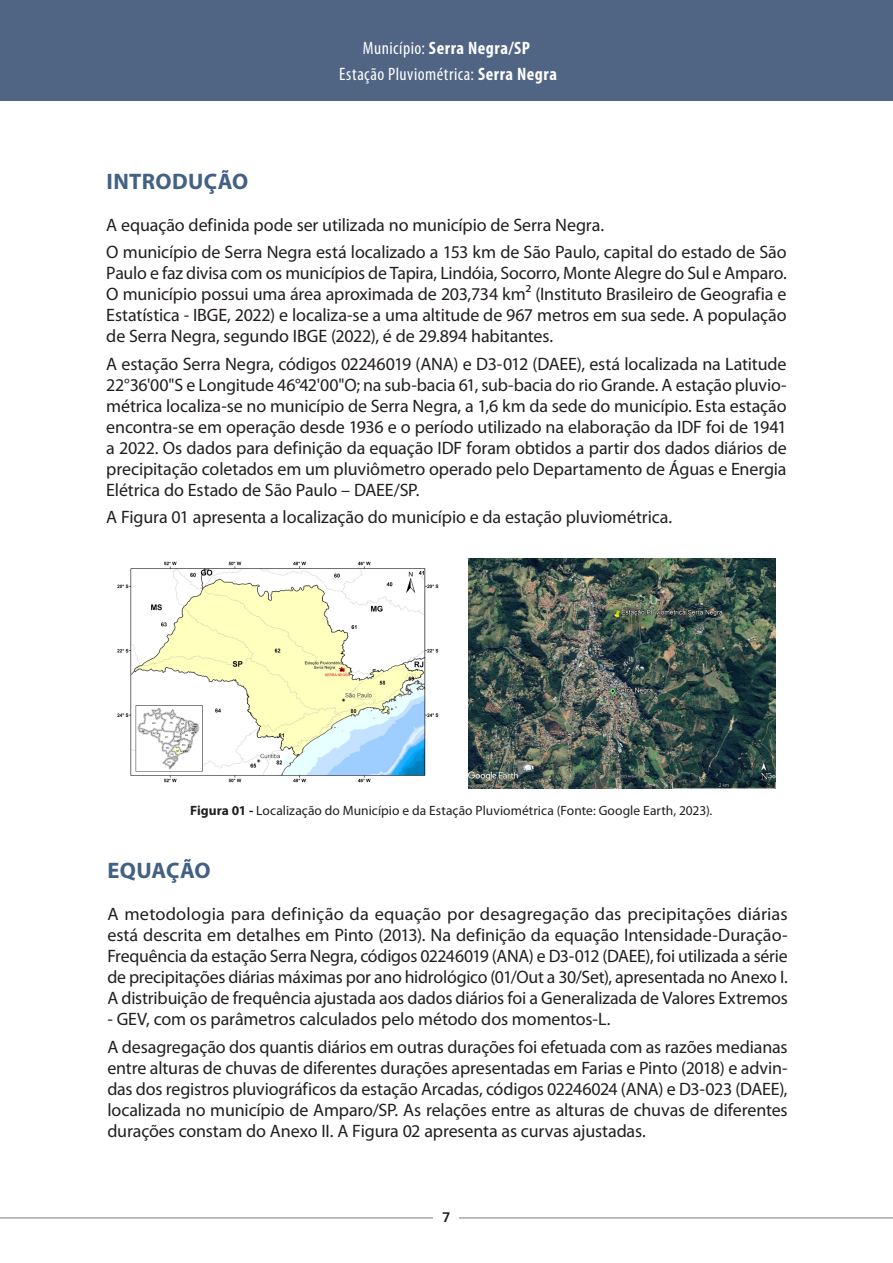
<style>
.page{position:relative;width:893px;height:1263px;background:#fff}
.page>*{position:absolute;margin:0;border:0;box-sizing:border-box;transform-origin:0 0}
.t1{font:700 22.5px "Myriad Pro";letter-spacing:.015em;color:#426183}
.CORPO_TEXTO{font:18px/21px "Myriad Pro";letter-spacing:-.01em;color:#231f20;text-align:justify}
.t2{font:condensed 18px "Myriad Pro";letter-spacing:.03em;color:#fff}
.t3{font:700 condensed 18px "Myriad Pro";letter-spacing:.03em;color:#fff}
.t4{font:13.5px "Myriad Pro";letter-spacing:.005em;color:#231f20}
.t5{font:700 13.5px "Roboto";color:#231f20}
.s1{font-weight:400}
.s2{font-weight:700}
</style>
<div class="page">
<div style="left:0;top:0;width:893px;height:100px;background:#506483"></div>
<hr style="left:0;top:1217px;width:893px;height:1px;background:#7d7c73">
<div style="left:433px;top:1205px;width:26px;height:23px;background:#fff"></div>
<img style="left:118px;top:561px;width:321px;height:222px">
<img style="left:468px;top:558px;width:307px;height:231px">
<p class="t3" style="left:363px;top:37px;width:168px"><span class="s1">Município:</span> Serra Negra/SP</p>
<p class="t2" style="left:339px;top:63px;width:219px">Estação Pluviométrica: <span class="s2">Serra Negra</span></p>
<p class="t1" style="left:107px;top:166px;width:143px">INTRODUÇÃO</p>
<p class="CORPO_TEXTO" style="left:106px;top:214px;width:499px">A equação definida pode ser utilizada no município de Serra Negra.</p>
<p class="CORPO_TEXTO" style="left:106px;top:241px;width:682px">O município de Serra Negra está localizado a 153 km de São Paulo, capital do estado de São Paulo e faz divisa com os municípios de Tapira, Lindóia, Socorro, Monte Alegre do Sul e Amparo.<br>O município possui uma área aproximada de 203,734 km² (Instituto Brasileiro de Geografia e Estatística - IBGE, 2022) e localiza-se a uma altitude de 967 metros em sua sede. A população de Serra Negra, segundo IBGE (2022), é de 29.894 habitantes.</p>
<p class="CORPO_TEXTO" style="left:106px;top:353px;width:682px">A estação Serra Negra, códigos 02246019 (ANA) e D3-012 (DAEE), está localizada na Latitude 22°36'00"S e Longitude 46°42'00"O; na sub-bacia 61, sub-bacia do rio Grande. A estação pluvio&shy;métrica localiza-se no município de Serra Negra, a 1,6 km da sede do município. Esta estação encontra-se em operação desde 1936 e o período utilizado na elaboração da IDF foi de 1941 a 2022. Os dados para definição da equação IDF foram obtidos a partir dos dados diários de precipitação coletados em um pluviômetro operado pelo Departamento de Águas e Energia Elétrica do Estado de São Paulo – DAEE/SP.</p>
<p class="CORPO_TEXTO" style="left:106px;top:506px;width:567px">A Figura 01 apresenta a localização do município e da estação pluviométrica.</p>
<p class="t4" style="left:190px;top:802px;width:524px"><span class="s2">Figura 01 -</span> Localização do Município e da Estação Pluviométrica (Fonte: Google Earth, 2023).</p>
<p class="t1" style="left:108px;top:856px;width:105px">EQUAÇÃO</p>
<p class="CORPO_TEXTO" style="left:107px;top:903px;width:682px">A metodologia para definição da equação por desagregação das precipitações diárias está descrita em detalhes em Pinto (2013). Na definição da equação Intensidade-Duração-Frequência da estação Serra Negra, códigos 02246019 (ANA) e D3-012 (DAEE), foi utilizada a série de precipitações diárias máximas por ano hidrológico (01/Out a 30/Set), apresentada no Anexo I.<br>A distribuição de frequência ajustada aos dados diários foi a Generalizada de Valores Extremos</p>
<p class="CORPO_TEXTO" style="left:107px;top:1008px;width:505px">- GEV, com os parâmetros calculados pelo método dos momentos-L.</p>
<p class="CORPO_TEXTO" style="left:107px;top:1036px;width:682px">A desagregação dos quantis diários em outras durações foi efetuada com as razões medianas entre alturas de chuvas de diferentes durações apresentadas em Farias e Pinto (2018) e advin&shy;das dos registros pluviográficos da estação Arcadas, códigos 02246024 (ANA) e D3-023 (DAEE), localizada no município de Amparo/SP. As relações entre as alturas de chuvas de diferentes durações constam do Anexo II. A Figura 02 apresenta as curvas ajustadas.</p>
<p class="t5" style="left:443px;top:1208px;width:9px">7</p>
</div>
